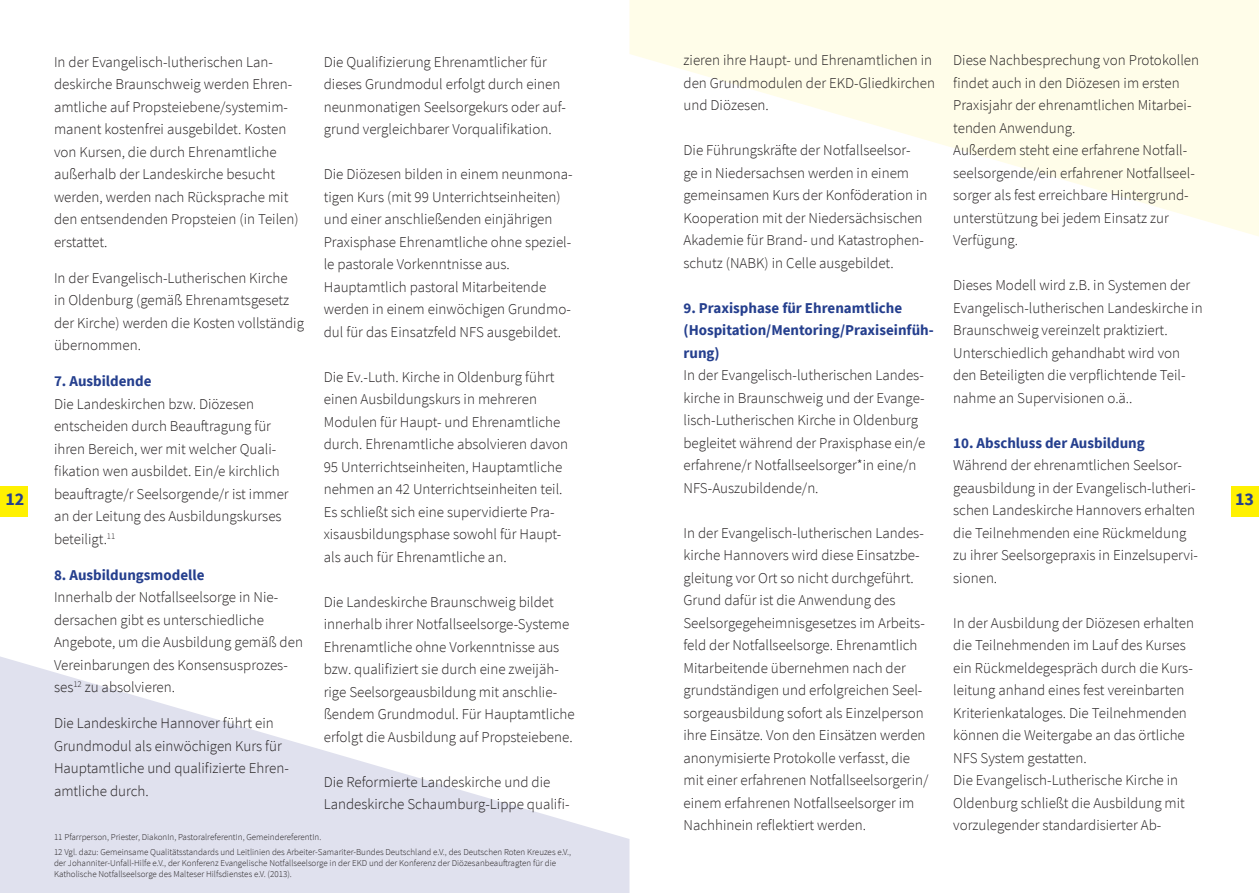
<style>
.page{position:relative;width:1259px;height:893px;background:#fff}
.page>*{position:absolute;margin:0;border:0;box-sizing:border-box;transform-origin:0 0}
.t1{font:700 18px "Source Sans Pro";color:#253f8e}
.t2{font:300 15px/22.5px "Source Sans Pro";color:#231f20}
.t3{font:700 15px/22.5px "Source Sans Pro";color:#253f8e}
.t4{font:300 9px/15px "Source Sans Pro";color:#231f20}
</style>
<div class="page">
<div style="left:0;top:486px;width:28px;height:31px;background:#fff101"></div>
<div style="left:1231px;top:486px;width:28px;height:31px;background:#fff101"></div>
<svg style="left:0;top:656px;width:629px;height:237px;fill:#e0e1ee"></svg>
<svg style="left:629px;top:0;width:630px;height:236px;fill:#fffde9"></svg>
<p class="t2" style="left:683px;top:49px;width:253px">zieren ihre Haupt- und Ehrenamtlichen in den Grundmodulen der EKD-Gliedkirchen und Diözesen.</p>
<p class="t2" style="left:683px;top:139px;width:245px">Die Führungskräfte der Notfallseelsor&shy;ge in Niedersachsen werden in einem gemeinsamen Kurs der Konföderation in Kooperation mit der Niedersächsischen Akademie für Brand- und Katastrophen&shy;schutz (NABK) in Celle ausgebildet.</p>
<p class="t3" style="left:683px;top:296px;width:252px">9. Praxisphase für Ehrenamtliche (Hospitation/Mentoring/Praxiseinfüh&shy;rung)</p>
<p class="t2" style="left:683px;top:364px;width:243px">In der Evangelisch-lutherischen Landes&shy;kirche in Braunschweig und der Evange&shy;lisch-Lutherischen Kirche in Oldenburg begleitet während der Praxisphase ein/e erfahrene/r Notfallseelsorger*in eine/n NFS-Auszubildende/n.</p>
<p class="t2" style="left:683px;top:522px;width:246px">In der Evangelisch-lutherischen Landes&shy;kirche Hannovers wird diese Einsatzbe&shy;gleitung vor Ort so nicht durchgeführt.<br>Grund dafür ist die Anwendung des Seelsorgegeheimnisgesetzes im Arbeits&shy;feld der Notfallseelsorge. Ehrenamtlich Mitarbeitende übernehmen nach der grundständigen und erfolgreichen Seel&shy;sorgeausbildung sofort als Einzelperson ihre Einsätze. Von den Einsätzen werden anonymisierte Protokolle verfasst, die mit einer erfahrenen Notfallseelsorgerin/ einem erfahrenen Notfallseelsorger im Nachhinein reflektiert werden.</p>
<p class="t2" style="left:953px;top:49px;width:247px">Diese Nachbesprechung von Protokollen findet auch in den Diözesen im ersten Praxisjahr der ehrenamtlichen Mitarbei&shy;tenden Anwendung.<br>Außerdem steht eine erfahrene Notfall&shy;seelsorgende/ein erfahrener Notfallseel&shy;sorger als fest erreichbare Hintergrund&shy;unterstützung bei jedem Einsatz zur Verfügung.</p>
<p class="t2" style="left:953px;top:274px;width:251px">Dieses Modell wird z.B. in Systemen der Evangelisch-lutherischen Landeskirche in Braunschweig vereinzelt praktiziert.<br>Unterschiedlich gehandhabt wird von den Beteiligten die verpflichtende Teil&shy;nahme an Supervisionen o.ä..</p>
<p class="t3" style="left:953px;top:431px;width:193px">10. Abschluss der Ausbildung</p>
<p class="t2" style="left:953px;top:454px;width:246px">Während der ehrenamtlichen Seelsor&shy;geausbildung in der Evangelisch-lutheri&shy;schen Landeskirche Hannovers erhalten die Teilnehmenden eine Rückmeldung zu ihrer Seelsorgepraxis in Einzelsupervi&shy;sionen.</p>
<p class="t2" style="left:953px;top:612px;width:242px">In der Ausbildung der Diözesen erhalten die Teilnehmenden im Lauf des Kurses ein Rückmeldegespräch durch die Kurs&shy;leitung anhand eines fest vereinbarten Kriterienkataloges. Die Teilnehmenden können die Weitergabe an das örtliche NFS System gestatten.<br>Die Evangelisch-Lutherische Kirche in Oldenburg schließt die Ausbildung mit vorzulegender standardisierter Ab-</p>
<p class="t2" style="left:324px;top:50px;width:244px">Die Qualifizierung Ehrenamtlicher für dieses Grundmodul erfolgt durch einen neunmonatigen Seelsorgekurs oder auf&shy;grund vergleichbarer Vorqualifikation.</p>
<p class="t2" style="left:324px;top:163px;width:250px">Die Diözesen bilden in einem neunmona&shy;tigen Kurs (mit 99 Unterrichtseinheiten) und einer anschließenden einjährigen Praxisphase Ehrenamtliche ohne speziel&shy;le pastorale Vorkenntnisse aus.<br>Hauptamtlich pastoral Mitarbeitende werden in einem einwöchigen Grundmo&shy;dul für das Einsatzfeld NFS ausgebildet.</p>
<p class="t2" style="left:324px;top:365px;width:246px">Die Ev.-Luth. Kirche in Oldenburg führt einen Ausbildungskurs in mehreren Modulen für Haupt- und Ehrenamtliche durch. Ehrenamtliche absolvieren davon 95 Unterrichtseinheiten, Hauptamtliche nehmen an 42 Unterrichtseinheiten teil.<br>Es schließt sich eine supervidierte Pra&shy;xisausbildungsphase sowohl für Haupt&shy;als auch für Ehrenamtliche an.</p>
<p class="t2" style="left:324px;top:590px;width:252px">Die Landeskirche Braunschweig bildet innerhalb ihrer Notfallseelsorge-Systeme Ehrenamtliche ohne Vorkenntnisse aus bzw. qualifiziert sie durch eine zweijäh&shy;rige Seelsorgeausbildung mit anschlie&shy;ßendem Grundmodul. Für Hauptamtliche erfolgt die Ausbildung auf Propsteiebene.</p>
<p class="t2" style="left:324px;top:770px;width:247px">Die Reformierte Landeskirche und die<br>Landeskirche Schaumburg-Lippe qualifi-</p>
<p class="t2" style="left:54px;top:50px;width:246px">In der Evangelisch-lutherischen Lan&shy;deskirche Braunschweig werden Ehren&shy;amtliche auf Propsteiebene/systemim&shy;manent kostenfrei ausgebildet. Kosten von Kursen, die durch Ehrenamtliche außerhalb der Landeskirche besucht werden, werden nach Rücksprache mit den entsendenden Propsteien (in Teilen) erstattet.</p>
<p class="t2" style="left:54px;top:266px;width:251px">In der Evangelisch-Lutherischen Kirche<br>in Oldenburg (gemäß Ehrenamtsgesetz der Kirche) werden die Kosten vollständig übernommen.</p>
<p class="t3" style="left:54px;top:370px;width:99px">7. Ausbildende</p>
<p class="t2" style="left:54px;top:392px;width:236px">Die Landeskirchen bzw. Diözesen entscheiden durch Beauftragung für ihren Bereich, wer mit welcher Quali&shy;fikation wen ausbildet. Ein/e kirchlich beauftragte/r Seelsorgende/r ist immer an der Leitung des Ausbildungskurses beteiligt.<sup>11</sup></p>
<p class="t3" style="left:54px;top:563px;width:152px">8. Ausbildungsmodelle</p>
<p class="t2" style="left:54px;top:586px;width:250px">Innerhalb der Notfallseelsorge in Nie&shy;dersachen gibt es unterschiedliche Angebote, um die Ausbildung gemäß den Vereinbarungen des Konsensusprozes&shy;ses<sup>12</sup> zu absolvieren.</p>
<p class="t2" style="left:54px;top:712px;width:236px">Die Landeskirche Hannover führt ein<br>Grundmodul als einwöchigen Kurs für<br>Hauptamtliche und qualifizierte Ehren&shy;amtliche durch.</p>
<p class="t1" style="left:5px;top:487px;width:21px">12</p>
<p class="t1" style="left:1235px;top:487px;width:21px">13</p>
<p class="t4" style="left:54px;top:830px;width:518px">11 Pfarrperson, Priester, DiakonIn, PastoralreferentIn, GemeindereferentIn.<br>12 Vgl. dazu: Gemeinsame Qualitätsstandards und Leitlinien des Arbeiter-Samariter-Bundes Deutschland e.V., des Deutschen Roten Kreuzes e.V.,</p>
<p class="t4" style="left:54px;top:858px;width:503px;line-height:10.8px">der Johanniter-Unfall-Hilfe e.V., der Konferenz Evangelische Notfallseelsorge in der EKD und der Konferenz der Diözesanbeauftragten für die<br>Katholische Notfallseelsorge des Malteser Hilfsdienstes e.V. (2013).</p>
</div>
